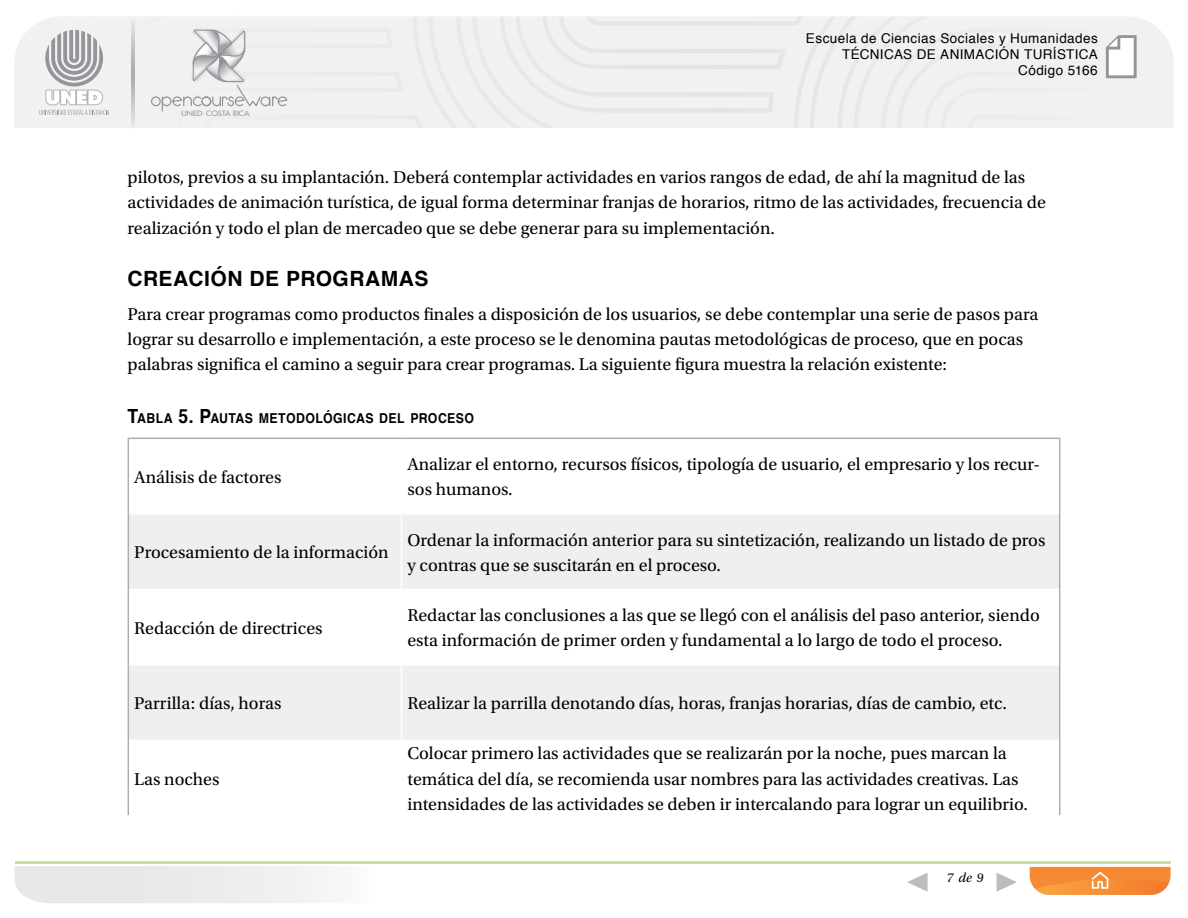
<style>
.page{position:relative;width:1188px;height:918px;background:#fff}
.page>*{position:absolute;margin:0;border:0;box-sizing:border-box;transform-origin:0 0}
.Subtítulo_1{font:700 21px "Helvetica";letter-spacing:.025em;color:#000}
.Texto_corrido{font:18px/25.2px "Utopia Std";color:#000}
.Subtítulo_2{font:700 13.65px "Helvetica";letter-spacing:.035em;color:#000;scale:.9 1}
.t1{font:13.5px/16.2px "Helvetica";letter-spacing:.03em;color:#000;text-align:right}
.t2{font:italic 13.5px "Utopia Std";color:#000}
.t3{font:500 7.2px "Futura Std";letter-spacing:-.005em;color:#939598;scale:1.1 1}
.s1{font-size:19.5px}
</style>
<div class="page">
<svg style="left:15px;top:866px;width:1156px;height:37px"></svg>
<svg style="left:996px;top:873px;width:21px;height:19px"></svg>
<svg style="left:907px;top:873px;width:21px;height:19px"></svg>
<svg style="left:535px;top:16px;width:275px;height:112px"></svg>
<div style="left:135px;top:16px;width:293px;height:112px;background:#f1f1f2"></div>
<svg style="left:428px;top:16px;width:107px;height:112px"></svg>
<svg style="left:1030px;top:867px;width:141px;height:28px;background:#f69342"></svg>
<svg style="left:810px;top:16px;width:364px;height:112px"></svg>
<svg style="left:15px;top:17px;width:117px;height:111px"></svg>
<hr style="left:15px;top:861px;width:1156px;height:3px;background:#8cc63f">
<div style="left:139px;top:16px;width:160px;height:112px;background:#f1f1f2"></div>
<div style="left:162px;top:96px;width:10px;height:10px;border:1px solid #939598;border-radius:50%"></div>
<svg style="left:162px;top:97px;width:1px;height:14px"></svg>
<div style="left:151px;top:96px;width:10px;height:10px;border:1px solid #939598;border-radius:50%"></div>
<div style="left:261px;top:96px;width:9px;height:10px;border:1px solid #939598;border-radius:50%"></div>
<svg style="left:269px;top:96px;width:19px;height:11px"></svg>
<svg style="left:172px;top:30px;width:90px;height:78px"></svg>
<svg style="left:132px;top:17px;width:3px;height:111px"></svg>
<svg style="left:129px;top:515px;width:930px;height:225px;fill:#eeefee"></svg>
<hr style="left:401px;top:515px;width:1px;height:74px;background:#fff">
<hr style="left:129px;top:589px;width:272px;height:1px;background:#fff">
<hr style="left:401px;top:589px;width:658px;height:1px;background:#fff">
<hr style="left:401px;top:590px;width:1px;height:74px;background:#fff">
<hr style="left:129px;top:664px;width:272px;height:2px;background:#fff">
<hr style="left:401px;top:664px;width:658px;height:2px;background:#fff">
<hr style="left:401px;top:666px;width:1px;height:74px;background:#fff">
<hr style="left:128px;top:438px;width:273px;height:1px;background:#a8b0a8">
<hr style="left:128px;top:439px;width:1px;height:75px;background:#a8b0a8">
<hr style="left:401px;top:438px;width:659px;height:1px;background:#a8b0a8">
<hr style="left:1059px;top:439px;width:1px;height:75px;background:#a8b0a8">
<hr style="left:128px;top:514px;width:1px;height:75px;background:#a8b0a8">
<hr style="left:1059px;top:514px;width:1px;height:75px;background:#a8b0a8">
<hr style="left:128px;top:589px;width:1px;height:76px;background:#a8b0a8">
<hr style="left:1059px;top:589px;width:1px;height:76px;background:#a8b0a8">
<hr style="left:128px;top:665px;width:1px;height:75px;background:#a8b0a8">
<hr style="left:1059px;top:665px;width:1px;height:75px;background:#a8b0a8">
<hr style="left:128px;top:740px;width:1px;height:75px;background:#a8b0a8">
<hr style="left:1059px;top:740px;width:1px;height:75px;background:#a8b0a8">
<p class="t3" style="left:182px;top:109px;width:63px">UNED·COSTA RICA</p>
<p class="t1" style="left:806px;top:30px;width:293px">Escuela de Ciencias Sociales y Humanidades<br>TÉCNICAS DE ANIMACIÓN TURÍSTICA<br>Código 5166</p>
<p class="Texto_corrido" style="left:128px;top:165px;width:920px">pilotos, previos a su implantación. Deberá contemplar actividades en varios rangos de edad, de ahí la magnitud de las actividades de animación turística, de igual forma determinar franjas de horarios, ritmo de las actividades, frecuencia de realización y todo el plan de mercadeo que se debe generar para su implementación.</p>
<p class="Subtítulo_1" style="left:128px;top:261px;width:302px">CREACIÓN DE PROGRAMAS</p>
<p class="Texto_corrido" style="left:128px;top:302px;width:912px">Para crear programas como productos finales a disposición de los usuarios, se debe contemplar una serie de pasos para lograr su desarrollo e implementación, a este proceso se le denomina pautas metodológicas de proceso, que en pocas palabras significa el camino a seguir para crear programas. La siguiente figura muestra la relación existente:</p>
<p class="Subtítulo_2" style="left:128px;top:407px;width:386px"><span class="s1">T</span>ABLA <span class="s1">5. P</span>AUTAS METODOLÓGICAS DEL PROCESO</p>
<p class="Texto_corrido" style="left:134px;top:465px;width:149px">Análisis de factores</p>
<p class="Texto_corrido" style="left:134px;top:540px;width:256px">Procesamiento de la información</p>
<p class="Texto_corrido" style="left:134px;top:616px;width:190px">Redacción de directrices</p>
<p class="Texto_corrido" style="left:407px;top:452px;width:634px">Analizar el entorno, recursos físicos, tipología de usuario, el empresario y los recur&shy;sos humanos.</p>
<p class="Texto_corrido" style="left:407px;top:527px;width:640px">Ordenar la información anterior para su sintetización, realizando un listado de pros y contras que se suscitarán en el proceso.</p>
<p class="Texto_corrido" style="left:407px;top:603px;width:634px">Redactar las conclusiones a las que se llegó con el análisis del paso anterior, siendo esta información de primer orden y fundamental a lo largo de todo el proceso.</p>
<p class="Texto_corrido" style="left:134px;top:691px;width:149px">Parrilla: días, horas</p>
<p class="Texto_corrido" style="left:407px;top:691px;width:601px">Realizar la parrilla denotando días, horas, franjas horarias, días de cambio, etc.</p>
<p class="Texto_corrido" style="left:134px;top:767px;width:87px">Las noches</p>
<p class="Texto_corrido" style="left:407px;top:741px;width:622px">Colocar primero las actividades que se realizarán por la noche, pues marcan la temática del día, se recomienda usar nombres para las actividades creativas. Las intensidades de las actividades se deben ir intercalando para lograr un equilibrio.</p>
<p class="t2" style="left:947px;top:871px;width:38px">7de9</p>
</div>
